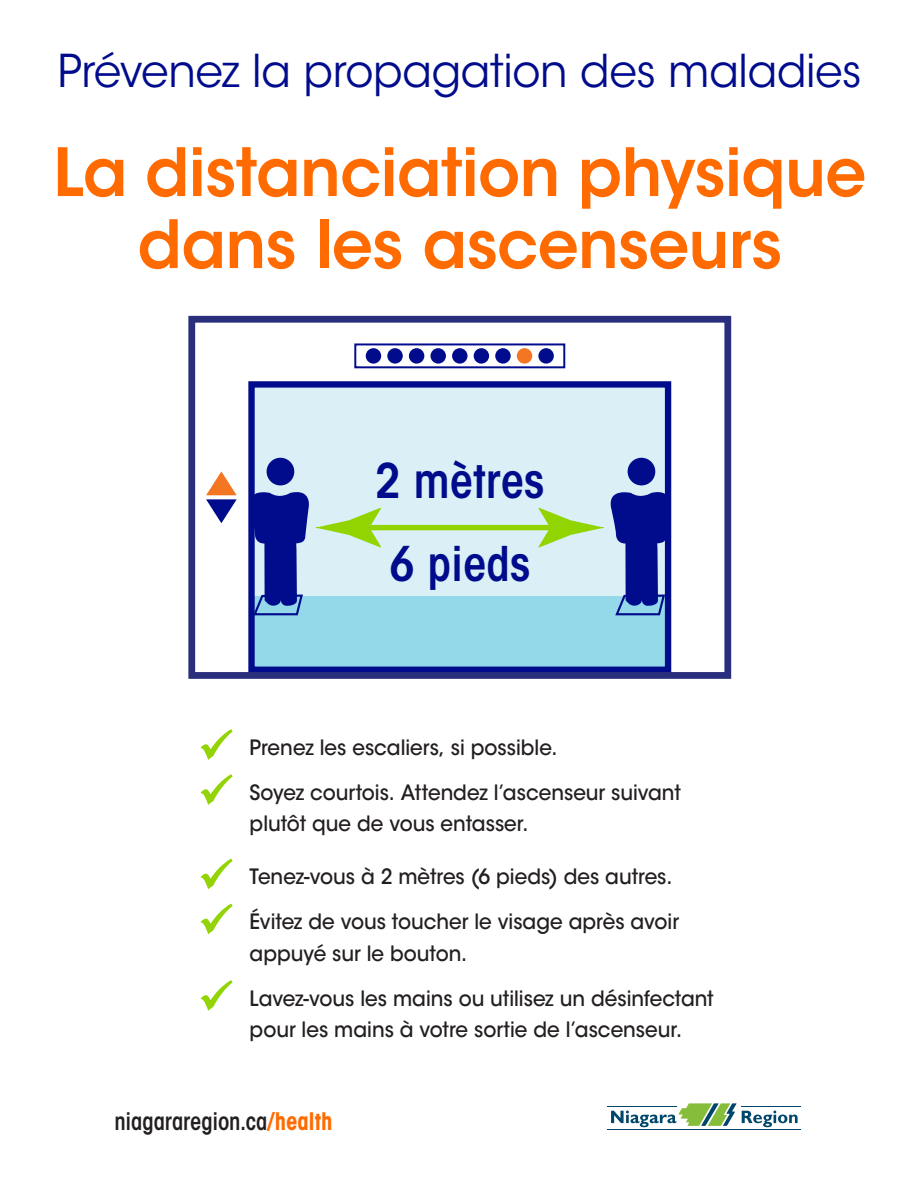
<style>
.page{position:relative;width:918px;height:1188px;background:#fff}
.page>*{position:absolute;margin:0;border:0;box-sizing:border-box;transform-origin:0 0}
.t1{font:600 66px/72px "ITC Avant Garde Std";letter-spacing:-.005em;color:#ff6b00;text-align:center}
.t2{font:600 condensed 47.55px/82.3px "ITC Avant Garde Std";color:#000c8c}
.t3{font:45px "ITC Avant Garde Std";letter-spacing:-.005em;color:#000c8c;scale:.96 1}
.t4{font:600 condensed 24px "ITC Avant Garde Std";letter-spacing:-.005em;color:#231f20;scale:.95 1}
.t5{font:500 21px/31.5px "ITC Avant Garde Std";color:#231f20;scale:.95 1}
.s1{color:#93d50a}
.s2{color:#ff6b00}
.s3{font-weight:700;color:#ff6b00}
</style>
<div class="page">
<svg style="left:611px;top:1103px;width:187px;height:24px"></svg>
<hr style="left:607px;top:1129px;width:194px;height:1px;background:#00466b">
<hr style="left:607px;top:1106px;width:69px;height:1px;background:#00466b">
<hr style="left:741px;top:1106px;width:59px;height:1px;background:#00466b">
<div style="left:252px;top:383px;width:416px;height:291px;background:#daf0f6"></div>
<div style="left:252px;top:596px;width:416px;height:79px;background:#93d9e9"></div>
<div style="left:267px;top:458px;width:27px;height:27px;background:#000c8c;border-radius:50%"></div>
<div style="left:628px;top:458px;width:27px;height:27px;background:#000c8c;border-radius:50%"></div>
<div style="left:248px;top:381px;width:423px;height:292px;border:6px solid #000c8c"></div>
<div style="left:188px;top:316px;width:543px;height:363px;border:7px solid #292f7c"></div>
<div style="left:354px;top:343px;width:211px;height:25px;border:2px solid #000c8c"></div>
<div style="left:452px;top:348px;width:16px;height:16px;background:#000c8c;border-radius:50%"></div>
<div style="left:474px;top:348px;width:15px;height:16px;background:#000c8c;border-radius:50%"></div>
<div style="left:495px;top:348px;width:16px;height:16px;background:#000c8c;border-radius:50%"></div>
<div style="left:517px;top:348px;width:15px;height:16px;background:#f47622;border-radius:50%"></div>
<div style="left:538px;top:348px;width:16px;height:16px;background:#000c8c;border-radius:50%"></div>
<div style="left:366px;top:348px;width:15px;height:16px;background:#000c8c;border-radius:50%"></div>
<div style="left:387px;top:348px;width:16px;height:16px;background:#000c8c;border-radius:50%"></div>
<div style="left:409px;top:348px;width:15px;height:16px;background:#000c8c;border-radius:50%"></div>
<div style="left:430px;top:348px;width:16px;height:16px;background:#000c8c;border-radius:50%"></div>
<svg style="left:206px;top:471px;width:31px;height:52px"></svg>
<div style="left:360px;top:525px;width:200px;height:5px;background:#91d400"></div>
<svg style="left:248px;top:488px;width:133px;height:128px"></svg>
<svg style="left:538px;top:488px;width:134px;height:128px"></svg>
<p class="t3" style="left:58px;top:44px;width:839px">Prévenez la propagation des maladies</p>
<p class="t1" style="left:53px;top:136px;width:815px">La distanciation physique dans les ascenseurs</p>
<h2 class="t2" style="left:375px;top:440px;width:171px">2 mètres<br>6 pieds</h2>
<p class="t5" style="left:199px;top:732px;width:379px"><span class="s1">✓</span> Prenez les escaliers, si possible.</p>
<p class="t5" style="left:250px;top:777px;width:455px;text-indent:-51px"><span class="s1">✓</span> Soyez courtois. Attendez l’ascenseur suivant plutôt que de vous entasser.</p>
<p class="t5" style="left:199px;top:861px;width:500px"><span class="s1">✓</span> Tenez-vous à 2 mètres (6 pieds) des autres.</p>
<p class="t5" style="left:250px;top:906px;width:454px;text-indent:-51px"><span class="s1">✓</span> Évitez de vous toucher le visage après avoir appuyé sur le bouton.</p>
<p class="t5" style="left:250px;top:983px;width:490px;text-indent:-51px"><span class="s1">✓</span> Lavez-vous les mains ou utilisez un désinfectant pour les mains à votre sortie de l’ascenseur.</p>
<p class="t4" style="left:115px;top:1106px;width:231px">niagararegion.ca<span class="s2">/</span><span class="s3">health</span></p>
</div>
